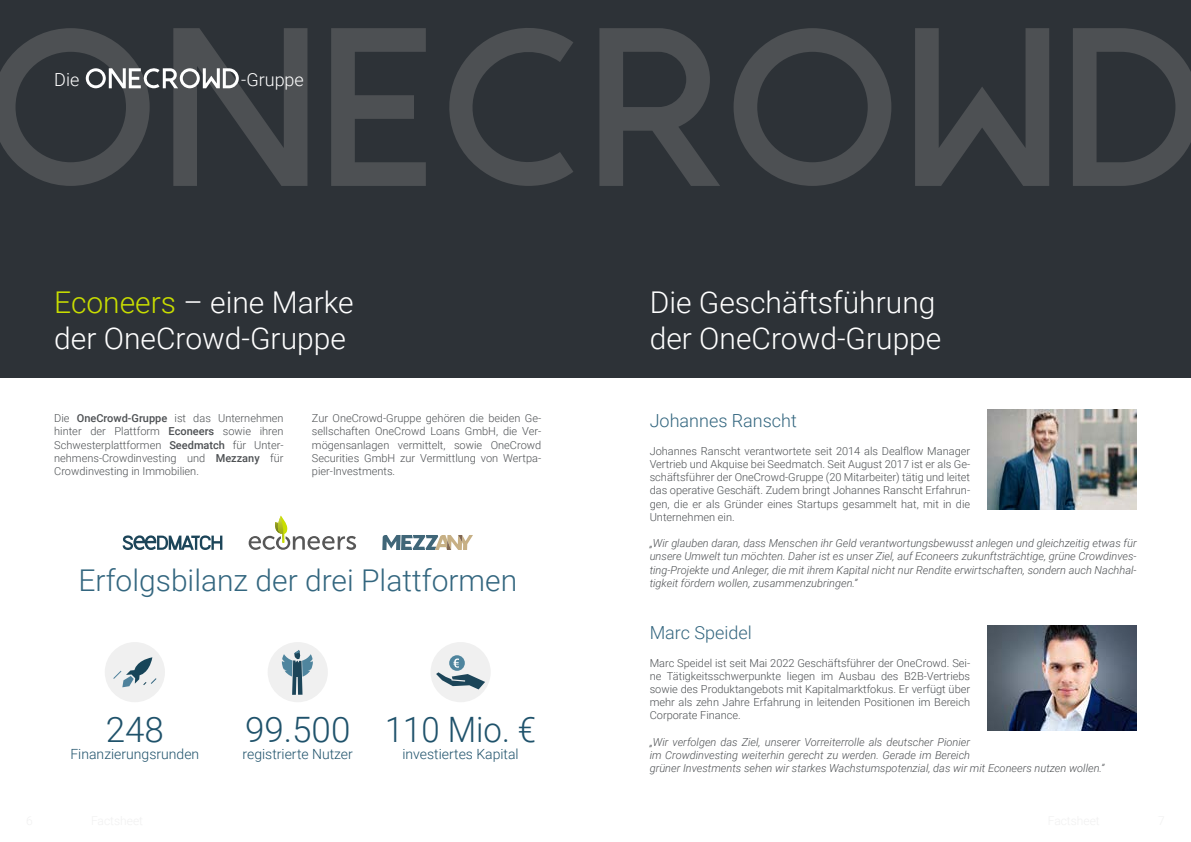
<style>
.page{position:relative;width:1191px;height:842px;background:#fff}
.page>*{position:absolute;margin:0;border:0;box-sizing:border-box;transform-origin:0 0}
.t1{font:300 35px "Roboto";color:#1f526b}
.t2{font:300 35px "Roboto";color:#1f526b;scale:.94 1}
.t3{font:300 30px/36px "Roboto";color:#fff}
.t4{font:300 30px "Roboto";color:#33667f}
.t5{font:300 18px "Roboto";color:#33667f}
.t6{font:300 18px "Roboto";color:#fff}
.t7{font:300 14px "Roboto";color:#1f526b}
.t8{font:300 11px/13.2px "Roboto";color:#4d5053;text-align:justify}
.t9{font:italic 300 11px/13.2px "Roboto";color:#4d5053;text-align:justify}
.s1{color:#c9de00}
.s2{font-weight:500}
</style>
<div class="page">
<div style="left:0;top:0;width:1191px;height:377px;background:#2d3237"></div>
<svg style="left:449px;top:28px;width:124px;height:158px"></svg>
<svg style="left:1073px;top:28px;width:118px;height:158px"></svg>
<svg style="left:733px;top:28px;width:158px;height:158px"></svg>
<svg style="left:915px;top:28px;width:134px;height:158px"></svg>
<svg style="left:599px;top:28px;width:121px;height:158px"></svg>
<svg style="left:331px;top:28px;width:95px;height:158px"></svg>
<div style="left:105px;top:642px;width:60px;height:60px;background:#f0f0f0;border-radius:50%"></div>
<svg style="left:113px;top:657px;width:43px;height:30px"></svg>
<div style="left:268px;top:642px;width:60px;height:60px;background:#f0f0f0;border-radius:50%"></div>
<svg style="left:282px;top:650px;width:31px;height:45px"></svg>
<div style="left:430px;top:642px;width:61px;height:60px;background:#f0f0f0;border-radius:50%"></div>
<svg style="left:449px;top:655px;width:16px;height:16px"></svg>
<svg style="left:436px;top:658px;width:49px;height:31px"></svg>
<svg style="left:0;top:28px;width:307px;height:158px"></svg>
<img style="left:987px;top:409px;width:149px;height:100px">
<img style="left:987px;top:626px;width:149px;height:105px">
<svg style="left:123px;top:535px;width:99px;height:15px"></svg>
<svg style="left:248px;top:516px;width:108px;height:34px"></svg>
<svg style="left:382px;top:535px;width:91px;height:15px"></svg>
<h3 class="t6" style="left:54px;top:67px;width:27px">Die</h3>
<h3 class="t6" style="left:241px;top:67px;width:64px">-Gruppe</h3>
<h2 class="t3" style="left:54px;top:283px;width:301px"><span class="s1">Econeers</span> – eine Marke der OneCrowd-Gruppe</h2>
<p class="t8" style="left:54px;top:411px;width:231px">Die <span class="s2">OneCrowd-Gruppe</span> ist das Unternehmen hinter der Plattform <span class="s2">Econeers</span> sowie ihren Schwesterplattformen <span class="s2">Seedmatch</span> für Unter&shy;nehmens-Crowdinvesting und <span class="s2">Mezzany</span> für Crowdinvesting in Immobilien.</p>
<p class="t8" style="left:312px;top:411px;width:231px">Zur OneCrowd-Gruppe gehören die beiden Ge&shy;sellschaften OneCrowd Loans GmbH, die Ver&shy;mögensanlagen vermittelt, sowie OneCrowd Securities GmbH zur Vermittlung von Wertpa&shy;pier-Investments.</p>
<h2 class="t4" style="left:78px;top:559px;width:440px">Erfolgsbilanz der drei Plattformen</h2>
<h1 class="t1" style="left:106px;top:705px;width:60px">248</h1>
<p class="t7" style="left:70px;top:744px;width:130px">Finanzierungsrunden</p>
<h1 class="t1" style="left:245px;top:705px;width:107px">99.500</h1>
<p class="t7" style="left:242px;top:744px;width:112px">registrierte Nutzer</p>
<h1 class="t2" style="left:385px;top:705px;width:162px">110 Mio. €</h1>
<p class="t7" style="left:402px;top:744px;width:118px">investiertes Kapital</p>
<h2 class="t3" style="left:649px;top:283px;width:293px">Die Geschäftsführung der OneCrowd-Gruppe</h2>
<h3 class="t5" style="left:649px;top:408px;width:149px">Johannes Ranscht</h3>
<p class="t8" style="left:649px;top:444px;width:322px">Johannes Ranscht verantwortete seit 2014 als Dealflow Manager Vertrieb und Akquise bei Seedmatch. Seit August 2017 ist er als Ge&shy;schäftsführer der OneCrowd-Gruppe (20 Mitarbeiter) tätig und leitet das operative Geschäft. Zudem bringt Johannes Ranscht Erfahrun&shy;gen, die er als Gründer eines Startups gesammelt hat, mit in die Unternehmen ein.</p>
<p class="t9" style="left:649px;top:536px;width:488px">„Wir glauben daran, dass Menschen ihr Geld verantwortungsbewusst anlegen und gleichzeitig etwas für unsere Umwelt tun möchten. Daher ist es unser Ziel, auf Econeers zukunftsträchtige, grüne Crowdinves&shy;ting-Projekte und Anleger, die mit ihrem Kapital nicht nur Rendite erwirtschaften, sondern auch Nachhal&shy;tigkeit fördern wollen, zusammenzubringen.”</p>
<h3 class="t5" style="left:649px;top:620px;width:104px">Marc Speidel</h3>
<p class="t8" style="left:649px;top:656px;width:322px">Marc Speidel ist seit Mai 2022 Geschäftsführer der OneCrowd. Sei&shy;ne Tätigkeitsschwerpunkte liegen im Ausbau des B2B-Vertriebs sowie des Produktangebots mit Kapitalmarktfokus. Er verfügt über mehr als zehn Jahre Erfahrung in leitenden Positionen im Bereich Corporate Finance.</p>
<p class="t9" style="left:649px;top:735px;width:456px;text-align:left">„Wir verfolgen das Ziel, unserer Vorreiterrolle als deutscher Pionier<br>im Crowdinvesting weiterhin gerecht zu werden. Gerade im Bereich<br>grüner Investments sehen wir starkes Wachstumspotenzial, das wir mit Econeers nutzen wollen.”</p>
</div>
